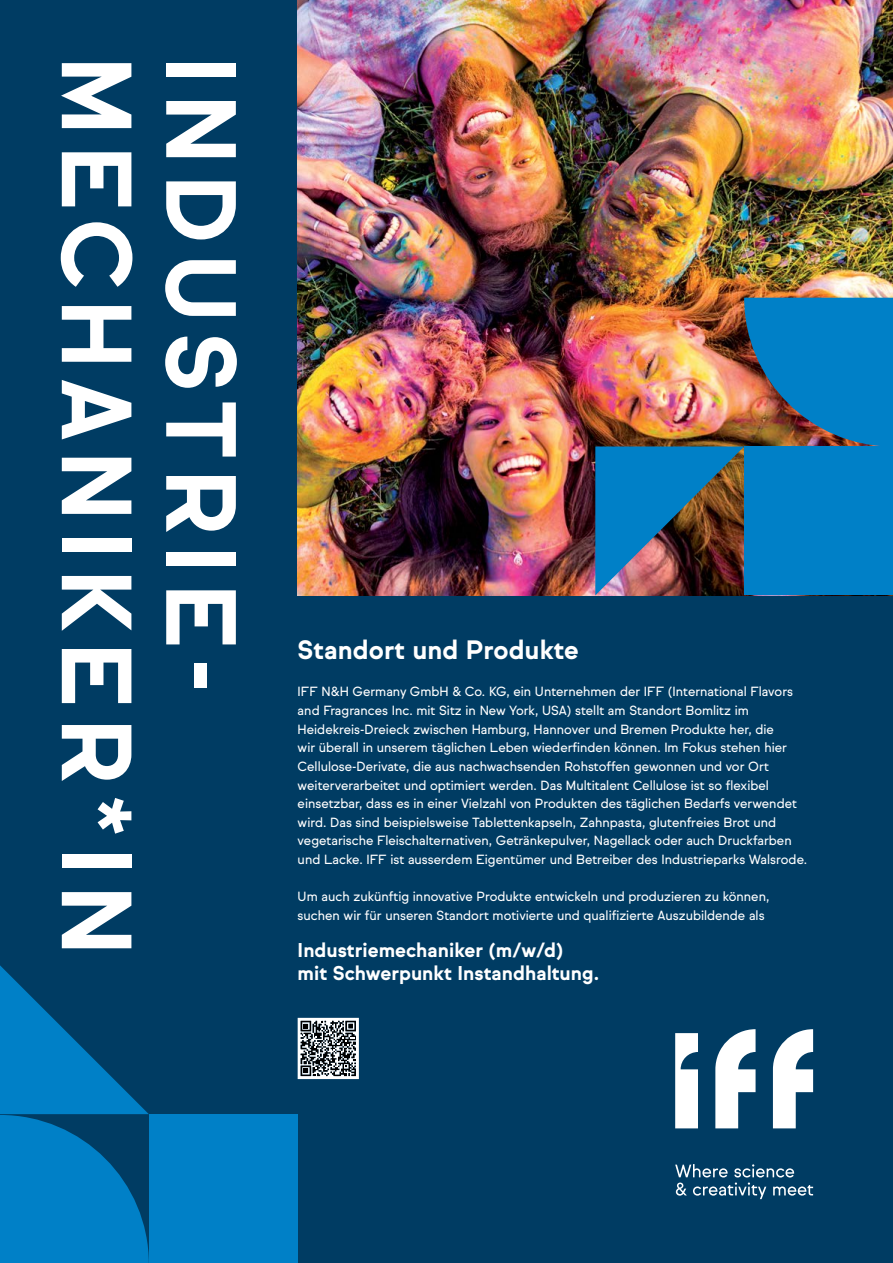
<style>
.page{position:relative;width:893px;height:1263px;background:#003c63}
.page>*{position:absolute;margin:0;border:0;box-sizing:border-box;transform-origin:0 0}
.t1{font:700 95.4px/104.4px "Sul Sans";letter-spacing:.1em;color:#fff}
.t2{font:700 25.5px "Sul Sans";color:#fff}
.t3{font:700 19.2px/23.2px "Sul Sans";color:#fff}
.t4{font:12.75px/18.6px "Sul Sans";color:#fff}
</style>
<div class="page">
<img style="left:298px;top:0;width:595px;height:595px">
<div style="left:149px;top:1114px;width:149px;height:149px;background:#0080c7"></div>
<svg style="left:0;top:965px;width:149px;height:298px"></svg>
<svg style="left:675px;top:1029px;width:138px;height:170px"></svg>
<img style="left:595px;top:298px;width:298px;height:297px">
<svg style="left:298px;top:1018px;width:61px;height:61px;background:#868b8e"></svg>
<h1 class="t1" style="left:251px;top:56px;width:901px;rotate:90deg">Industrie&shy;mechaniker*in</h1>
<h2 class="t2" style="left:298px;top:635px;width:283px">Standort und Produkte</h2>
<p class="t4" style="left:298px;top:683px;width:511px">IFF N&amp;H Germany GmbH &amp; Co. KG, ein Unternehmen der IFF (International Flavors and Fragrances Inc. mit Sitz in New York, USA) stellt am Standort Bomlitz im Heidekreis-Dreieck zwischen Hamburg, Hannover und Bremen Produkte her, die<br>wir überall in unserem täglichen Leben wiederfinden können. Im Fokus stehen hier Cellulose-Derivate, die aus nachwachsenden Rohstoffen gewonnen und vor Ort weiterverarbeitet und optimiert werden. Das Multitalent Cellulose ist so flexibel einsetzbar, dass es in einer Vielzahl von Produkten des täglichen Bedarfs verwendet wird. Das sind beispielsweise Tablettenkapseln, Zahnpasta, glutenfreies Brot und vegetarische Fleischalternativen, Getränkepulver, Nagellack oder auch Druckfarben und Lacke. IFF ist ausserdem Eigentümer und Betreiber des Industrieparks Walsrode.</p>
<p class="t4" style="left:298px;top:887px;width:473px">Um auch zukünftig innovative Produkte entwickeln und produzieren zu können, suchen wir für unseren Standort motivierte und qualifizierte Auszubildende als</p>
<h3 class="t3" style="left:298px;top:939px;width:303px">Industriemechaniker (m/w/d)<br>mit Schwerpunkt Instandhaltung.</h3>
</div>
